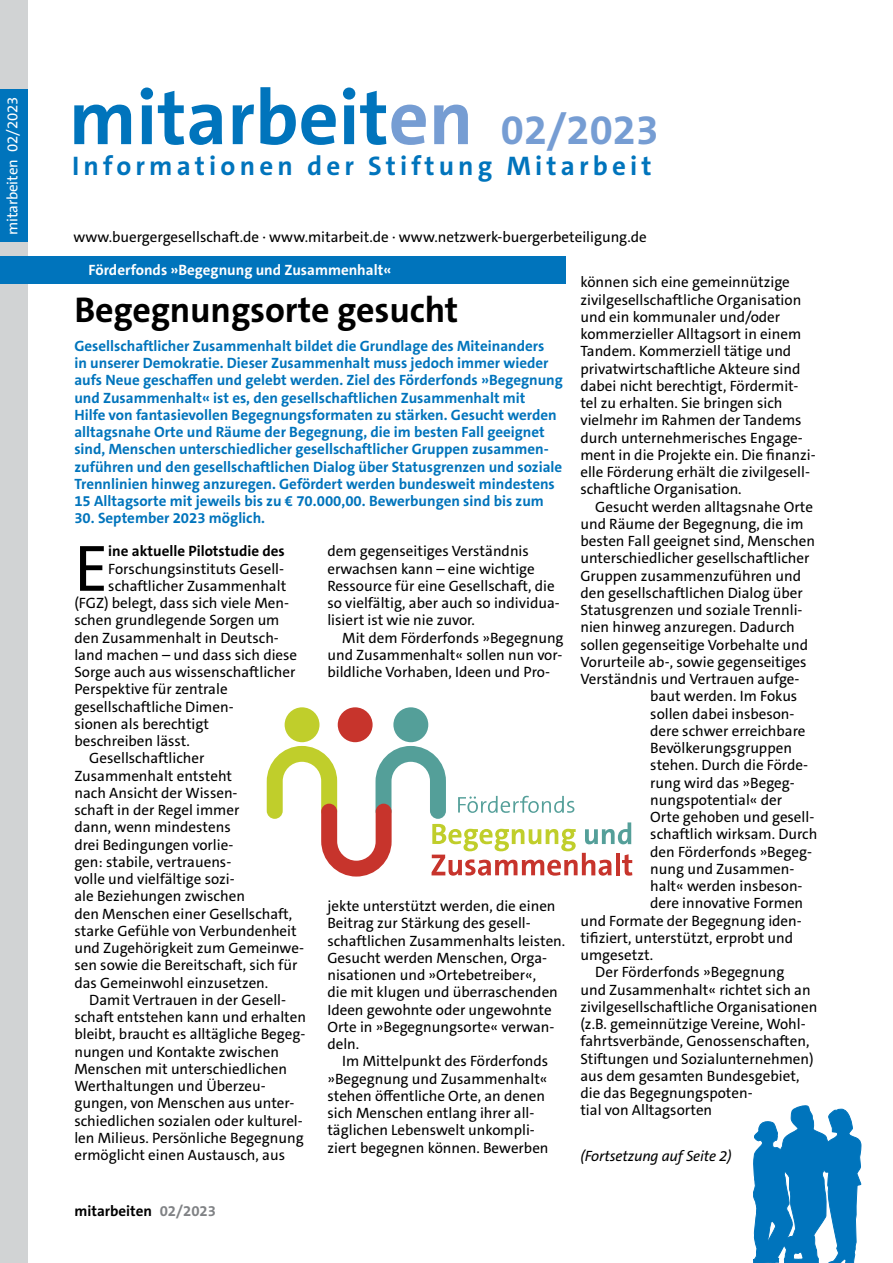
<style>
.page{position:relative;width:893px;height:1263px;background:#fff}
.page>*{position:absolute;margin:0;border:0;box-sizing:border-box;transform-origin:0 0}
.t1{font:700 78px "The Sans C5";color:#0074bc}
.t2{font:66.15px "The Sans C5";color:#000}
.t3{font:700 36px "The Sans C5";letter-spacing:-.005em;color:#000}
.t4{font:700 27px "The Sans C5";letter-spacing:.155em;color:#0074bc}
.t5{font:15px/17.2px "The Sans C5";color:#000}
.t6{font:700 15px/17.2px "The Sans C5";color:#0074bc}
.t7{font:700 15px "The Sans C5";color:#000}
.t8{font:700 15px "The Sans C5";color:#fff}
.t9{font:italic 15px "The Sans C5";letter-spacing:-.01em;color:#000}
.t10{font:15px "The Sans C5";letter-spacing:-.01em;color:#fff}
.s1{color:#769dd3}
.s2{font-size:42px;color:#769dd3}
.s3{color:#808285}
</style>
<div class="page">
<div style="left:0;top:229px;width:28px;height:1034px;background:#d1d3d4"></div>
<div style="left:0;top:0;width:28px;height:89px;background:#d1d3d4"></div>
<div style="left:0;top:89px;width:28px;height:153px;background:#0074bc"></div>
<div style="left:0;top:256px;width:566px;height:28px;background:#0074bc"></div>
<svg style="left:753px;top:1105px;width:108px;height:158px"></svg>
<div style="left:285px;top:707px;width:34px;height:35px;background:#c0ce2b;border-radius:50%"></div>
<div style="left:393px;top:707px;width:35px;height:35px;background:#549f99;border-radius:50%"></div>
<div style="left:338px;top:707px;width:35px;height:35px;background:#c7342c;border-radius:50%"></div>
<svg style="left:267px;top:746px;width:365px;height:131px"></svg>
<p class="t10" style="left:3px;top:235px;width:140px;rotate:-90deg">mitarbeiten 02/2023</p>
<h1 class="t1" style="left:69px;top:68px;width:592px">mitarbeit<span class="s1">en</span> <span class="s2">02/2023</span></h1>
<h3 class="t4" style="left:72px;top:149px;width:581px">Informationen der Stiftung Mitarbeit</h3>
<p class="t5" style="left:73px;top:228px;width:575px">www.buergergesellschaft.de · www.mitarbeit.de · www.netzwerk-buergerbeteiligung.de</p>
<p class="t8" style="left:89px;top:260px;width:304px">Förderfonds »Begegnung und Zusammenhalt«</p>
<h3 class="t3" style="left:74px;top:287px;width:386px">Begegnungsorte gesucht</h3>
<p class="t6" style="left:74px;top:337px;width:490px">Gesellschaftlicher Zusammenhalt bildet die Grundlage des Miteinanders<br>in unserer Demokratie. Dieser Zusammenhalt muss jedoch immer wieder aufs Neue geschaffen und gelebt werden. Ziel des Förderfonds »Begegnung und Zusammenhalt« ist es, den gesellschaftlichen Zusammenhalt mit<br>Hilfe von fantasievollen Begegnungsformaten zu stärken. Gesucht werden alltagsnahe Orte und Räume der Begegnung, die im besten Fall geeignet sind, Menschen unterschiedlicher gesellschaftlicher Gruppen zusammen&shy;zuführen und den gesellschaftlichen Dialog über Statusgrenzen und soziale Trennlinien hinweg anzuregen. Gefördert werden bundesweit mindestens 15 Alltagsorte mit jeweils bis zu € 70.000,00. Bewerbungen sind bis zum</p>
<p class="t6" style="left:74px;top:510px;width:192px">30. September 2023 möglich.</p>
<h2 class="t2" style="left:74px;top:526px;width:35px">E</h2>
<p class="t7" style="left:108px;top:542px;width:178px">ine aktuelle Pilotstudie des</p>
<p class="t5" style="left:108px;top:560px;width:177px">Forschungsinstituts Gesell-</p>
<p class="t5" style="left:108px;top:577px;width:179px">schaftlicher Zusammenhalt</p>
<p class="t5" style="left:74px;top:594px;width:216px">(FGZ) belegt, dass sich viele Men-</p>
<p class="t5" style="left:74px;top:612px;width:207px">schen grundlegende Sorgen um</p>
<p class="t5" style="left:74px;top:629px;width:206px">den Zusammenhalt in Deutsch-</p>
<p class="t5" style="left:74px;top:646px;width:224px">land machen – und dass sich diese</p>
<p class="t5" style="left:74px;top:663px;width:222px">Sorge auch aus wissenschaftlicher</p>
<p class="t5" style="left:74px;top:681px;width:155px">Perspektive für zentrale</p>
<p class="t5" style="left:74px;top:698px;width:161px">gesellschaftliche Dimen-</p>
<p class="t5" style="left:74px;top:715px;width:136px">sionen als berechtigt</p>
<p class="t5" style="left:74px;top:732px;width:117px">beschreiben lässt.</p>
<p class="t5" style="left:89px;top:750px;width:117px">Gesellschaftlicher</p>
<p class="t5" style="left:74px;top:767px;width:159px">Zusammenhalt entsteht</p>
<p class="t5" style="left:74px;top:784px;width:165px">nach Ansicht der Wissen-</p>
<p class="t5" style="left:74px;top:801px;width:167px">schaft in der Regel immer</p>
<p class="t5" style="left:74px;top:819px;width:158px">dann, wenn mindestens</p>
<p class="t5" style="left:74px;top:836px;width:160px">drei Bedingungen vorlie-</p>
<p class="t5" style="left:74px;top:853px;width:158px">gen: stabile, vertrauens-</p>
<p class="t5" style="left:74px;top:870px;width:162px">volle und vielfältige sozi-</p>
<p class="t5" style="left:74px;top:888px;width:172px">ale Beziehungen zwischen</p>
<p class="t5" style="left:74px;top:905px;width:219px">den Menschen einer Gesellschaft,</p>
<p class="t5" style="left:74px;top:922px;width:224px">starke Gefühle von Verbundenheit</p>
<p class="t5" style="left:74px;top:939px;width:231px">und Zugehörigkeit zum Gemeinwe-</p>
<p class="t5" style="left:74px;top:957px;width:225px">sen sowie die Bereitschaft, sich für</p>
<p class="t5" style="left:74px;top:974px;width:195px">das Gemeinwohl einzusetzen.</p>
<p class="t5" style="left:89px;top:991px;width:198px">Damit Vertrauen in der Gesell-</p>
<p class="t5" style="left:74px;top:1008px;width:233px">schaft entstehen kann und erhalten</p>
<p class="t5" style="left:74px;top:1026px;width:232px">bleibt, braucht es alltägliche Begeg-</p>
<p class="t5" style="left:74px;top:1043px;width:206px">nungen und Kontakte zwischen</p>
<p class="t5" style="left:74px;top:1060px;width:214px">Menschen mit unterschiedlichen</p>
<p class="t5" style="left:74px;top:1077px;width:193px">Werthaltungen und Überzeu-</p>
<p class="t5" style="left:74px;top:1095px;width:222px">gungen, von Menschen aus unter-</p>
<p class="t5" style="left:74px;top:1112px;width:230px">schiedlichen sozialen oder kulturel-</p>
<p class="t5" style="left:74px;top:1129px;width:231px">len Milieus. Persönliche Begegnung</p>
<p class="t5" style="left:74px;top:1146px;width:212px">ermöglicht einen Austausch, aus</p>
<p class="t7" style="left:74px;top:1201px;width:143px">mitarbeiten <span class="s3">02/2023</span></p>
<p class="t5" style="left:327px;top:543px;width:234px">dem gegenseitiges Verständnis erwachsen kann – eine wichtige Ressource für eine Gesellschaft, die so vielfältig, aber auch so individua&shy;lisiert ist wie nie zuvor.</p>
<p class="t5" style="left:327px;top:629px;width:238px;text-align:justify;text-indent:15px">Mit dem Förderfonds »Begegnung und Zusammenhalt« sollen nun vor&shy;bildliche Vorhaben, Ideen und Pro-</p>
<p class="t5" style="left:327px;top:898px;width:239px">jekte unterstützt werden, die einen<br>Beitrag zur Stärkung des gesell&shy;schaftlichen Zusammenhalts leisten.<br>Gesucht werden Menschen, Orga&shy;nisationen und »Ortebetreiber«,<br>die mit klugen und überraschenden<br>Ideen gewohnte oder ungewohnte<br>Orte in »Begegnungsorte« verwan&shy;deln.</p>
<p class="t5" style="left:327px;top:1053px;width:223px;text-indent:15px">Im Mittelpunkt des Förderfonds »Begegnung und Zusammenhalt« stehen öffentliche Orte, an denen sich Menschen entlang ihrer all&shy;täglichen Lebenswelt unkompli&shy;ziert begegnen können. Bewerben</p>
<p class="t5" style="left:580px;top:274px;width:237px">können sich eine gemeinnützige zivilgesellschaftliche Organisation und ein kommunaler und/oder kommerzieller Alltagsort in einem Tandem. Kommerziell tätige und privatwirtschaftliche Akteure sind dabei nicht berechtigt, Fördermit&shy;tel zu erhalten. Sie bringen sich vielmehr im Rahmen der Tandems durch unternehmerisches Engage&shy;ment in die Projekte ein. Die finanzi&shy;elle Förderung erhält die zivilgesell&shy;schaftliche Organisation.</p>
<p class="t5" style="left:595px;top:498px;width:219px">Gesucht werden alltagsnahe Orte</p>
<p class="t5" style="left:580px;top:515px;width:225px">und Räume der Begegnung, die im</p>
<p class="t5" style="left:580px;top:532px;width:236px">besten Fall geeignet sind, Menschen</p>
<p class="t5" style="left:580px;top:550px;width:231px">unterschiedlicher gesellschaftlicher</p>
<p class="t5" style="left:580px;top:567px;width:222px">Gruppen zusammenzuführen und</p>
<p class="t5" style="left:580px;top:584px;width:224px">den gesellschaftlichen Dialog über</p>
<p class="t5" style="left:580px;top:601px;width:224px">Statusgrenzen und soziale Trennli-</p>
<p class="t5" style="left:580px;top:619px;width:216px">nien hinweg anzuregen. Dadurch</p>
<p class="t5" style="left:580px;top:636px;width:229px">sollen gegenseitige Vorbehalte und</p>
<p class="t5" style="left:580px;top:653px;width:228px">Vorurteile ab-, sowie gegenseitiges</p>
<p class="t5" style="left:580px;top:670px;width:221px">Verständnis und Vertrauen aufge-</p>
<p class="t5" style="left:650px;top:688px;width:149px">baut werden. Im Fokus</p>
<p class="t5" style="left:650px;top:705px;width:146px">sollen dabei insbeson-</p>
<p class="t5" style="left:650px;top:722px;width:157px">dere schwer erreichbare</p>
<p class="t5" style="left:650px;top:739px;width:143px">Bevölkerungsgruppen</p>
<p class="t5" style="left:650px;top:757px;width:159px">stehen. Durch die Förde-</p>
<p class="t5" style="left:650px;top:774px;width:146px">rung wird das »Begeg-</p>
<p class="t5" style="left:650px;top:791px;width:133px">nungspotential« der</p>
<p class="t5" style="left:650px;top:808px;width:166px">Orte gehoben und gesell-</p>
<p class="t5" style="left:650px;top:826px;width:169px">schaftlich wirksam. Durch</p>
<p class="t5" style="left:650px;top:843px;width:163px">den Förderfonds »Begeg-</p>
<p class="t5" style="left:650px;top:860px;width:146px">nung und Zusammen-</p>
<p class="t5" style="left:650px;top:877px;width:154px">halt« werden insbeson-</p>
<p class="t5" style="left:650px;top:895px;width:154px">dere innovative Formen</p>
<p class="t5" style="left:580px;top:912px;width:223px">und Formate der Begegnung iden-</p>
<p class="t5" style="left:580px;top:929px;width:214px">tifiziert, unterstützt, erprobt und</p>
<p class="t5" style="left:580px;top:946px;width:74px">umgesetzt.</p>
<p class="t5" style="left:595px;top:964px;width:191px">Der Förderfonds »Begegnung</p>
<p class="t5" style="left:580px;top:981px;width:232px">und Zusammenhalt« richtet sich an</p>
<p class="t5" style="left:580px;top:998px;width:238px">zivilgesellschaftliche Organisationen</p>
<p class="t5" style="left:580px;top:1015px;width:227px">(z.B. gemeinnützige Vereine, Wohl-</p>
<p class="t5" style="left:580px;top:1033px;width:231px">fahrtsverbände, Genossenschaften,</p>
<p class="t5" style="left:580px;top:1050px;width:235px">Stiftungen und Sozialunternehmen)</p>
<p class="t5" style="left:580px;top:1067px;width:221px">aus dem gesamten Bundesgebiet,</p>
<p class="t5" style="left:580px;top:1084px;width:174px">die das Begegnungspoten-</p>
<p class="t5" style="left:580px;top:1102px;width:133px">tial von Alltagsorten</p>
<p class="t9" style="left:580px;top:1146px;width:153px">(Fortsetzung auf Seite 2)</p>
</div>
